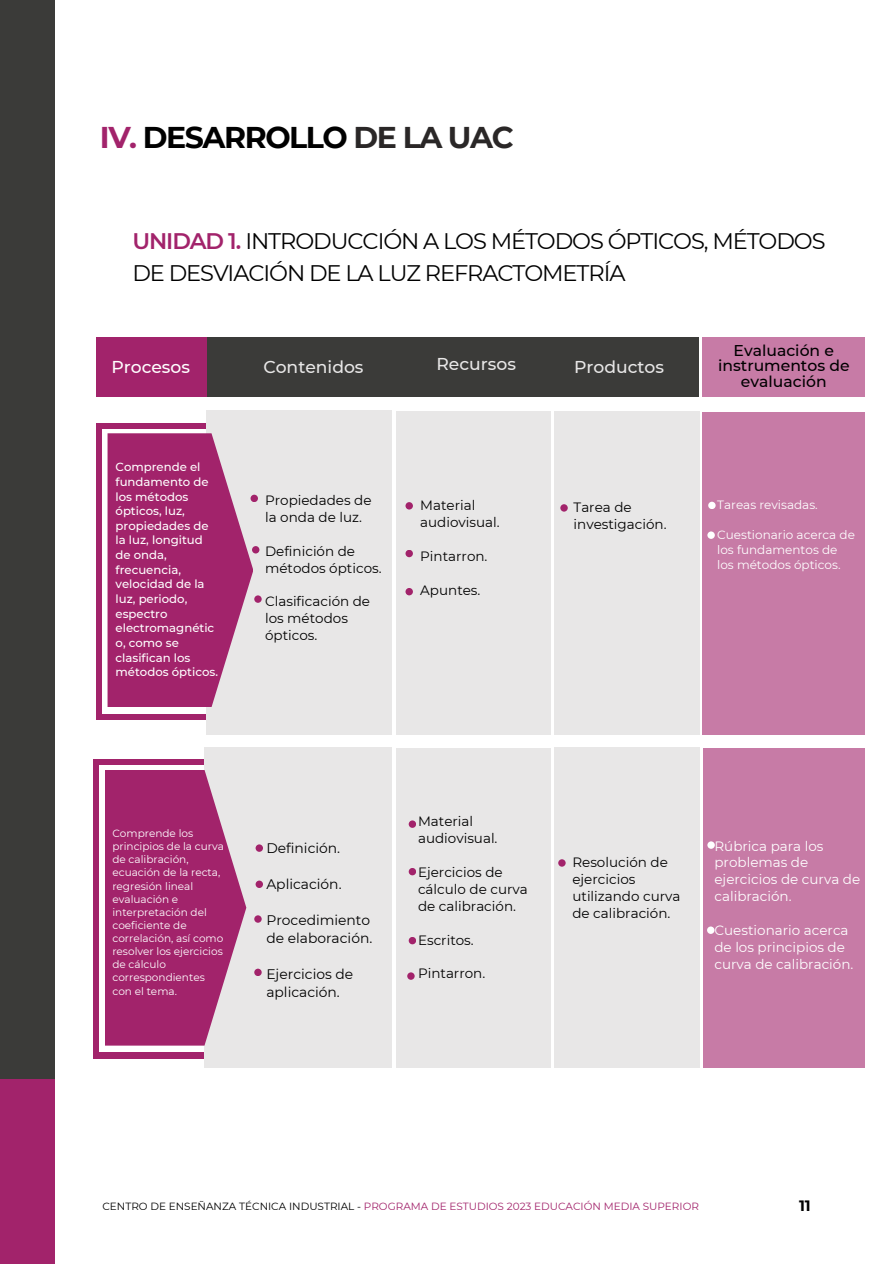
<style>
.page{position:relative;width:894px;height:1264px;background:#fff}
.page>*{position:absolute;margin:0;border:0;box-sizing:border-box;transform-origin:0 0}
.t1{font:700 30px "Montserrat";letter-spacing:-.05em;color:#000}
.t2{font:22.5px/31.5px "Montserrat";letter-spacing:-.05em;color:#000}
.t3{font:500 17.1px "Montserrat";color:#e8e7e7}
.t4{font:500 17.1px "Montserrat";color:#fff}
.t5{font:500 15.6px/15.8px "Montserrat";color:#000;text-align:center}
.t6{font:700 15px "Montserrat";color:#000}
.t7{font:13.8px/18px "Montserrat";color:#000}
.t8{font:13.5px/16.8px "Montserrat";color:#000}
.t9{font:13.5px/16.8px "Montserrat";color:#fff}
.t10{font:12px/15px "Montserrat";color:#fff}
.t11{font:500 11.7px/14.5px "Montserrat";color:#fff}
.t12{font:10.5px/13.2px "Montserrat";color:#fff}
.t13{font:10.5px "Montserrat";color:#a2236b}
.s1{color:#a2236b}
.s2{color:#2a2727}
.s3{font-weight:600;color:#a2236b}
.s4{color:#000}
</style>
<div class="page">
<div style="left:96px;top:337px;width:603px;height:59px;background:#3b3b39"></div>
<div style="left:96px;top:337px;width:111px;height:59px;background:#a2236b"></div>
<div style="left:702px;top:337px;width:162px;height:59px;background:#c77ba6"></div>
<div style="left:96px;top:423px;width:111px;height:297px;background:#a2236b"></div>
<div style="left:102px;top:429px;width:582px;height:284px;background:#fff"></div>
<div style="left:207px;top:411px;width:185px;height:323px;background:#e8e7e7"></div>
<div style="left:396px;top:411px;width:154px;height:323px;background:#e8e7e7"></div>
<div style="left:554px;top:411px;width:145px;height:323px;background:#e8e7e7"></div>
<svg style="left:107px;top:433px;width:146px;height:274px;background:#ac3f7d"></svg>
<div style="left:702px;top:412px;width:162px;height:322px;background:#c77ba6"></div>
<div style="left:708px;top:501px;width:7px;height:8px;background:#fff;border-radius:50%"></div>
<div style="left:405px;top:502px;width:8px;height:7px;background:#a2236b;border-radius:50%"></div>
<div style="left:250px;top:494px;width:8px;height:8px;background:#a2236b;border-radius:50%"></div>
<div style="left:560px;top:504px;width:7px;height:7px;background:#a2236b;border-radius:50%"></div>
<div style="left:252px;top:546px;width:7px;height:7px;background:#a2236b;border-radius:50%"></div>
<div style="left:254px;top:595px;width:7px;height:8px;background:#a2236b;border-radius:50%"></div>
<div style="left:405px;top:550px;width:8px;height:7px;background:#a2236b;border-radius:50%"></div>
<div style="left:405px;top:588px;width:8px;height:7px;background:#a2236b;border-radius:50%"></div>
<div style="left:94px;top:759px;width:110px;height:300px;background:#a2236b"></div>
<div style="left:100px;top:765px;width:582px;height:286px;background:#fff"></div>
<div style="left:204px;top:747px;width:188px;height:320px;background:#e8e7e7"></div>
<div style="left:396px;top:748px;width:154px;height:319px;background:#e8e7e7"></div>
<div style="left:554px;top:747px;width:145px;height:320px;background:#e8e7e7"></div>
<svg style="left:105px;top:770px;width:141px;height:275px;background:#ab3e7c"></svg>
<div style="left:703px;top:748px;width:161px;height:319px;background:#c77ba6"></div>
<div style="left:255px;top:844px;width:8px;height:7px;background:#a2236b;border-radius:50%"></div>
<div style="left:408px;top:820px;width:8px;height:7px;background:#a2236b;border-radius:50%"></div>
<div style="left:408px;top:868px;width:8px;height:7px;background:#a2236b;border-radius:50%"></div>
<div style="left:558px;top:859px;width:7px;height:7px;background:#a2236b;border-radius:50%"></div>
<div style="left:707px;top:841px;width:7px;height:7px;background:#fff;border-radius:50%"></div>
<svg style="left:408px;top:936px;width:8px;height:8px"></svg>
<div style="left:407px;top:972px;width:7px;height:7px;background:#a2236b;border-radius:50%"></div>
<div style="left:0;top:0;width:55px;height:1078px;background:#3b3b39"></div>
<div style="left:0;top:1078px;width:55px;height:185px;background:#a2236b"></div>
<div style="left:707px;top:531px;width:7px;height:8px;background:#fff;border-radius:50%"></div>
<div style="left:255px;top:880px;width:8px;height:8px;background:#a2236b;border-radius:50%"></div>
<div style="left:254px;top:915px;width:7px;height:7px;background:#a2236b;border-radius:50%"></div>
<div style="left:254px;top:968px;width:7px;height:8px;background:#a2236b;border-radius:50%"></div>
<svg style="left:706px;top:926px;width:8px;height:7px"></svg>
<h4 class="t1" style="left:100px;top:119px;width:415px"><span class="s1">IV.</span> DESARROLLO <span class="s2">DE LA UAC</span></h4>
<h1 class="t2" style="left:132px;top:225px;width:694px"><span class="s3">UNIDAD 1.</span> INTRODUCCIÓN A LOS MÉTODOS ÓPTICOS, MÉTODOS<br>DE DESVIACIÓN DE LA LUZ REFRACTOMETRÍA</h1>
<h2 class="t4" style="left:111px;top:356px;width:80px">Procesos</h2>
<h3 class="t3" style="left:263px;top:356px;width:102px">Contenidos</h3>
<h3 class="t3" style="left:436px;top:354px;width:81px">Recursos</h3>
<h3 class="t3" style="left:574px;top:356px;width:91px">Productos</h3>
<h3 class="t5" style="left:717px;top:342px;width:133px">Evaluación e instrumentos de evaluación</h3>
<h3 class="t11" style="left:115px;top:460px;width:104px">Comprende el fundamento de los métodos ópticos, luz, propiedades de la luz, longitud de onda, frecuencia, velocidad de la luz, periodo, espectro electromagnétic o, como se clasifican los métodos ópticos.</h3>
<h4 class="t8" style="left:265px;top:492px;width:108px">Propiedades de la onda de luz.</h4>
<h4 class="t8" style="left:265px;top:542px;width:118px">Definición de métodos ópticos.</h4>
<h4 class="t8" style="left:265px;top:593px;width:106px">Clasificación de los métodos ópticos.</h4>
<h4 class="t8" style="left:420px;top:497px;width:81px">Material audiovisual.</h4>
<h4 class="t8" style="left:420px;top:547px;width:69px">Pintarron.</h4>
<h4 class="t8" style="left:420px;top:581px;width:62px">Apuntes.</h4>
<h4 class="t8" style="left:573px;top:499px;width:94px">Tarea de investigación.</h4>
<h5 class="t10" style="left:717px;top:497px;width:102px">Tareas revisadas.</h5>
<h6 class="t10" style="left:717px;top:527px;width:139px">Cuestionario acerca de los fundamentos de los métodos ópticos.</h6>
<h6 class="t12" style="left:112px;top:826px;width:113px">Comprende los principios de la curva de calibración, ecuación de la recta, regresión lineal evaluación e interpretación del coeficiente de correlación, así como resolver los ejercicios de cálculo correspondientes con el tema.</h6>
<h4 class="t7" style="left:266px;top:839px;width:75px">Definición.</h4>
<h4 class="t7" style="left:266px;top:875px;width:77px">Aplicación.</h4>
<h4 class="t7" style="left:266px;top:911px;width:107px">Procedimiento de elaboración.</h4>
<h4 class="t7" style="left:266px;top:965px;width:88px">Ejercicios de aplicación.</h4>
<h4 class="t8" style="left:418px;top:813px;width:81px">Material audiovisual.</h4>
<h4 class="t8" style="left:418px;top:863px;width:111px">Ejercicios de cálculo de curva de calibración.</h4>
<p class="t8" style="left:418px;top:931px;width:57px">Escritos.</p>
<h4 class="t8" style="left:418px;top:965px;width:69px">Pintarron.</h4>
<h4 class="t8" style="left:572px;top:854px;width:110px">Resolución de ejercicios utilizando curva de calibración.</h4>
<h4 class="t9" style="left:714px;top:837px;width:147px">Rúbrica para los problemas de ejercicios de curva de calibración.</h4>
<h4 class="t9" style="left:714px;top:921px;width:140px">Cuestionario acerca de los principios de curva de calibración.</h4>
<p class="t13" style="left:102px;top:1199px;width:598px"><span class="s4">CENTRO DE ENSEÑANZA TÉCNICA INDUSTRIAL -</span> PROGRAMA DE ESTUDIOS 2023 EDUCACIÓN MEDIA SUPERIOR</p>
<p class="t6" style="left:798px;top:1195px;width:13px">11</p>
</div>
